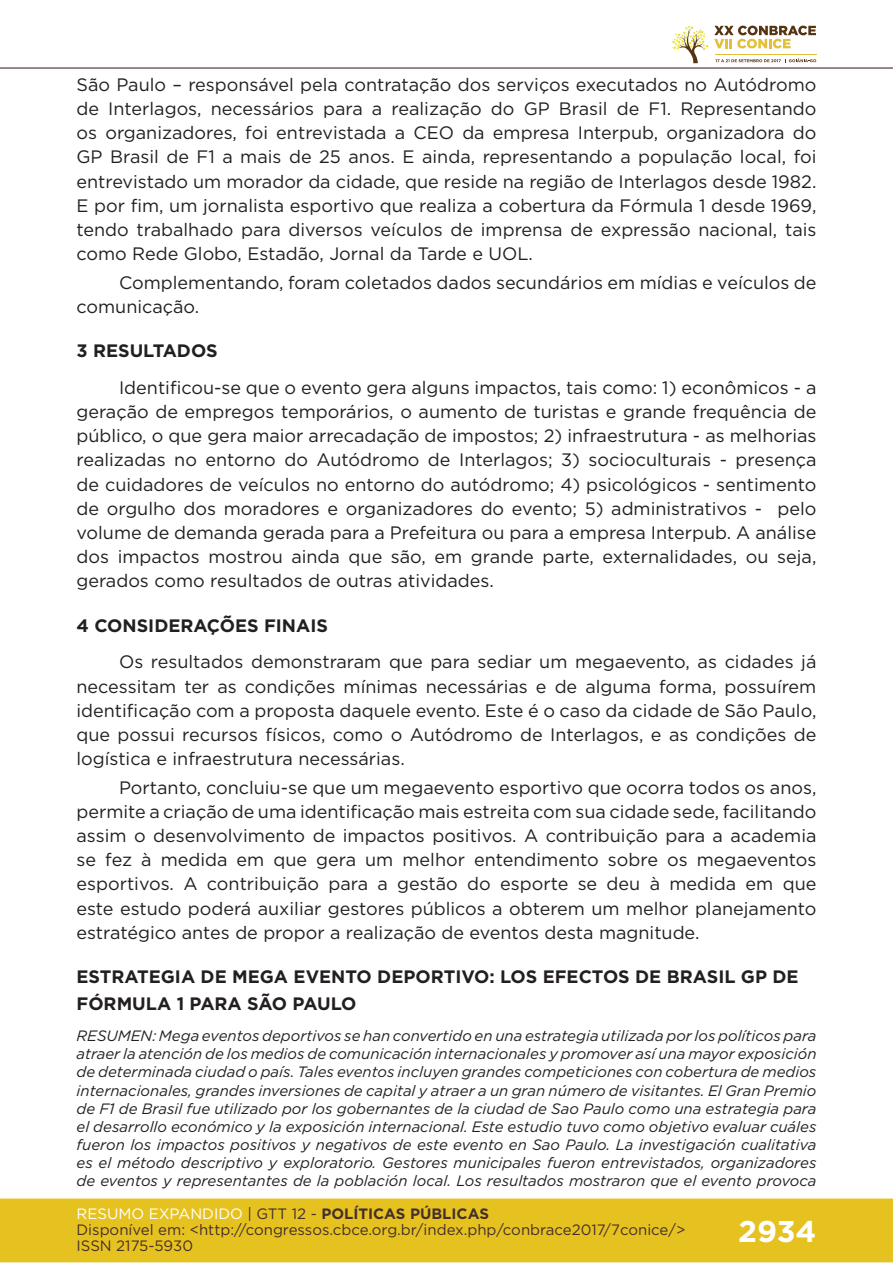
<style>
.page{position:relative;width:893px;height:1263px;background:#fff}
.page>*{position:absolute;margin:0;border:0;box-sizing:border-box;transform-origin:0 0}
.t1{font:700 30px "Gotham";color:#fff}
.t2{font:18px/24.2px "Gotham";color:#231f20;text-align:justify}
.t3{font:700 18px/27.2px "Gotham";color:#231f20}
.t4{font:italic 15px/18.1px "Gotham";color:#231f20;text-align:justify}
.t5{font:15px/16px "Gotham";color:#462f2a}
.s1{color:#fff}
.s2{color:#442f2a}
.s3{font-weight:700;color:#442f2a}
</style>
<div class="page">
<div style="left:0;top:1198px;width:893px;height:64px;background:#e6c221;border:2px solid #e6c221"></div>
<hr style="left:0;top:67px;width:893px;height:2px;background:#442f2a">
<svg style="left:672px;top:26px;width:144px;height:37px"></svg>
<p class="t2" style="left:77px;top:72px;width:741px">São Paulo – responsável pela contratação dos serviços executados no Autódromo de Interlagos, necessários para a realização do GP Brasil de F1. Representando os organizadores, foi entrevistada a CEO da empresa Interpub, organizadora do GP Brasil de F1 a mais de 25 anos. E ainda, representando a população local, foi entrevistado um morador da cidade, que reside na região de Interlagos desde 1982.<br>E por fim, um jornalista esportivo que realiza a cobertura da Fórmula 1 desde 1969, tendo trabalhado para diversos veículos de imprensa de expressão nacional, tais como Rede Globo, Estadão, Jornal da Tarde e UOL.</p>
<p class="t2" style="left:77px;top:270px;width:741px;text-indent:43px">Complementando, foram coletados dados secundários em mídias e veículos de comunicação.</p>
<p class="t3" style="left:77px;top:337px;width:143px">3 RESULTADOS</p>
<p class="t2" style="left:77px;top:375px;width:741px;text-indent:43px">Identificou-se que o evento gera alguns impactos, tais como: 1) econômicos - a geração de empregos temporários, o aumento de turistas e grande frequência de público, o que gera maior arrecadação de impostos; 2) infraestrutura - as melhorias realizadas no entorno do Autódromo de Interlagos; 3) socioculturais - presença de cuidadores de veículos no entorno do autódromo; 4) psicológicos - sentimento de orgulho dos moradores e organizadores do evento; 5) administrativos - pelo volume de demanda gerada para a Prefeitura ou para a empresa Interpub. A análise dos impactos mostrou ainda que são, em grande parte, externalidades, ou seja, gerados como resultados de outras atividades.</p>
<p class="t3" style="left:77px;top:611px;width:253px">4 CONSIDERAÇÕES FINAIS</p>
<p class="t2" style="left:77px;top:650px;width:741px;text-indent:43px">Os resultados demonstraram que para sediar um megaevento, as cidades já necessitam ter as condições mínimas necessárias e de alguma forma, possuírem identificação com a proposta daquele evento. Este é o caso da cidade de São Paulo, que possui recursos físicos, como o Autódromo de Interlagos, e as condições de logística e infraestrutura necessárias.</p>
<p class="t2" style="left:77px;top:775px;width:741px;text-indent:43px">Portanto, concluiu-se que um megaevento esportivo que ocorra todos os anos, permite a criação de uma identificação mais estreita com sua cidade sede, facilitando assim o desenvolvimento de impactos positivos. A contribuição para a academia se fez à medida em que gera um melhor entendimento sobre os megaeventos esportivos. A contribuição para a gestão do esporte se deu à medida em que este estudo poderá auxiliar gestores públicos a obterem um melhor planejamento estratégico antes de propor a realização de eventos desta magnitude.</p>
<p class="t3" style="left:77px;top:963px;width:723px">ESTRATEGIA DE MEGA EVENTO DEPORTIVO: LOS EFECTOS DE BRASIL GP DE<br>FÓRMULA 1 PARA SÃO PAULO</p>
<p class="t4" style="left:77px;top:1026px;width:741px">RESUMEN: Mega eventos deportivos se han convertido en una estrategia utilizada por los políticos para atraer la atención de los medios de comunicación internacionales y promover así una mayor exposición de determinada ciudad o país. Tales eventos incluyen grandes competiciones con cobertura de medios internacionales, grandes inversiones de capital y atraer a un gran número de visitantes. El Gran Premio de F1 de Brasil fue utilizado por los gobernantes de la ciudad de Sao Paulo como una estrategia para el desarrollo económico y la exposición internacional. Este estudio tuvo como objetivo evaluar cuáles fueron los impactos positivos y negativos de este evento en Sao Paulo. La investigación cualitativa es el método descriptivo y exploratorio. Gestores municipales fueron entrevistados, organizadores de eventos y representantes de la población local. Los resultados mostraron que el evento provoca</p>
<p class="t5" style="left:77px;top:1205px;width:610px"><span class="s1">RESUMO EXPANDIDO</span> <span class="s2">| GTT 12 -</span> <span class="s3">POLÍTICAS PÚBLICAS<br></span>Disponível em: &lt;http://congressos.cbce.org.br/index.php/conbrace2017/7conice/&gt;<br>ISSN 2175-5930</p>
<h1 class="t1" style="left:738px;top:1212px;width:80px">2934</h1>
</div>
